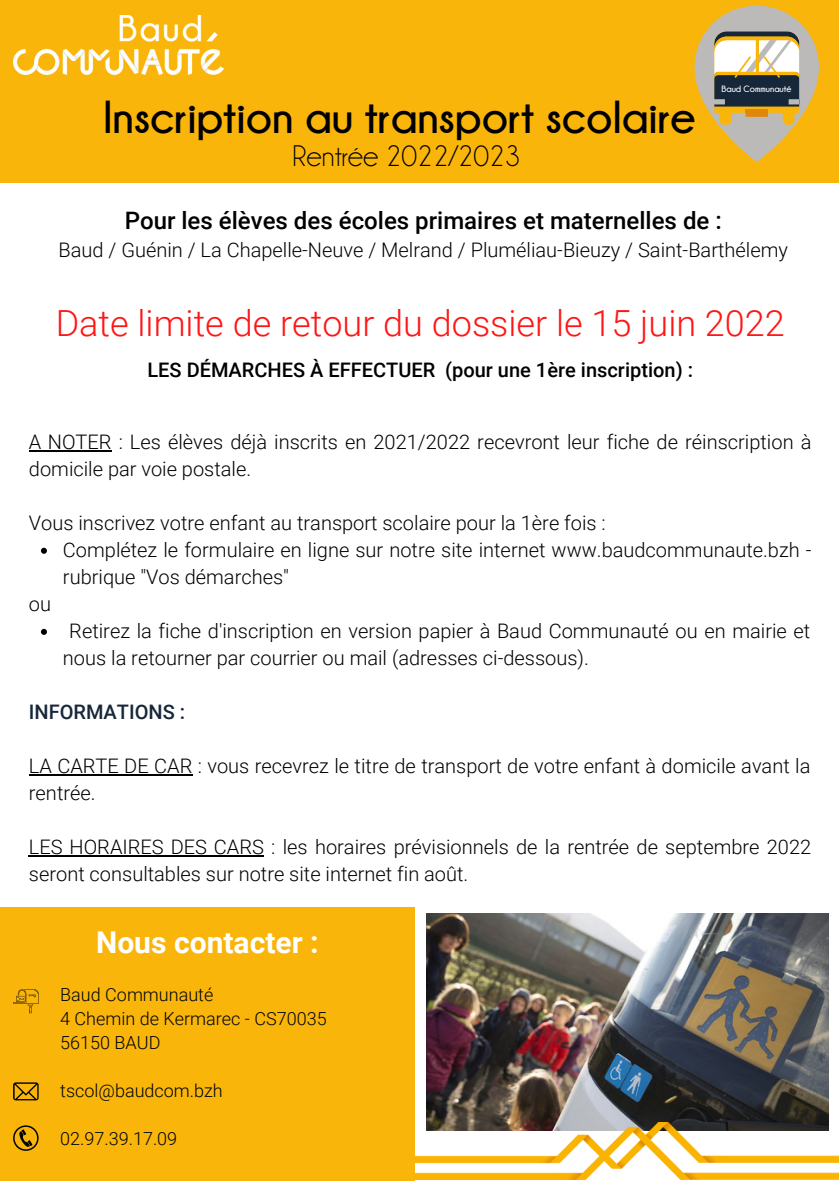
<style>
.page{position:relative;width:839px;height:1191px;background:#fff}
.page>*{position:absolute;margin:0;border:0;box-sizing:border-box;transform-origin:0 0}
.t1{font:700 46px "Champagne Limousines";color:#000}
.t2{font:300 36px "Roboto";color:#ff1616}
.t3{font:30px "Champagne Limousines";color:#000}
.t4{font:700 30px "Roboto";color:#fff}
.t5{font:500 24px "Roboto";color:#000}
.t6{font:300 20px/27px "Roboto";color:#000}
.t7{font:500 20px "Roboto";color:#000}
.t8{font:500 20px "Roboto";color:#17273a}
.t9{font:300 18px "Roboto";color:#020405}
.t10{font:700 9.2px "Champagne Limousines";color:#fff}
</style>
<div class="page">
<img style="left:426px;top:913px;width:402px;height:210px">
<img style="left:415px;top:1123px;width:423px;height:57px">
<div style="left:0;top:908px;width:415px;height:273px;background:#fab50b"></div>
<svg style="left:13px;top:1082px;width:26px;height:18px"></svg>
<svg style="left:13px;top:1125px;width:26px;height:26px"></svg>
<svg style="left:13px;top:989px;width:26px;height:24px"></svg>
<svg style="left:41px;top:548px;width:6px;height:6px"></svg>
<svg style="left:41px;top:629px;width:6px;height:6px"></svg>
<hr style="left:29px;top:450px;width:83px;height:2px;background:#000">
<hr style="left:29px;top:775px;width:163px;height:1px;background:#000">
<hr style="left:29px;top:856px;width:235px;height:1px;background:#000">
<div style="left:0;top:0;width:838px;height:183px;background:#fab50b"></div>
<svg style="left:694px;top:6px;width:125px;height:156px"></svg>
<img style="left:13px;top:16px;width:210px;height:58px">
<p class="t1" style="left:103px;top:91px;width:594px">Inscription au transport scolaire</p>
<p class="t3" style="left:292px;top:141px;width:230px">Rentrée 2022/2023</p>
<p class="t10" style="left:721px;top:84px;width:71px">Baud Communauté</p>
<p class="t5" style="left:125px;top:207px;width:598px">Pour les élèves des écoles primaires et maternelles de :</p>
<p class="t6" style="left:59px;top:237px;width:730px">Baud / Guénin / La Chapelle-Neuve / Melrand / Pluméliau-Bieuzy / Saint-Barthélemy</p>
<p class="t2" style="left:56px;top:302px;width:730px">Date limite de retour du dossier le 15 juin 2022</p>
<p class="t7" style="left:147px;top:358px;width:547px">LES DÉMARCHES À EFFECTUER (pour une 1ère inscription) :</p>
<p class="t6" style="left:29px;top:428px;width:784px">A NOTER : Les élèves déjà inscrits en 2021/2022 recevront leur fiche de réinscription à domicile par voie postale.</p>
<p class="t6" style="left:29px;top:509px;width:578px">Vous inscrivez votre enfant au transport scolaire pour la 1ère fois :</p>
<p class="t6" style="left:29px;top:591px;width:24px">ou</p>
<p class="t6" style="left:63px;top:536px;width:750px">Complétez le formulaire en ligne sur notre site internet www.baudcommunaute.bzh - rubrique "Vos démarches"</p>
<p class="t6" style="left:63px;top:618px;width:748px;text-indent:6px">Retirez la fiche d'inscription en version papier à Baud Communauté ou en mairie et nous la retourner par courrier ou mail (adresses ci-dessous).</p>
<p class="t8" style="left:29px;top:700px;width:158px">INFORMATIONS :</p>
<p class="t6" style="left:29px;top:753px;width:783px">LA CARTE DE CAR : vous recevrez le titre de transport de votre enfant à domicile avant la rentrée.</p>
<p class="t6" style="left:29px;top:834px;width:783px">LES HORAIRES DES CARS : les horaires prévisionnels de la rentrée de septembre 2022 seront consultables sur notre site internet fin août.</p>
<p class="t4" style="left:96px;top:925px;width:224px">Nous contacter :</p>
<p class="t9" style="left:60px;top:984px;width:155px">Baud Communauté</p>
<p class="t9" style="left:60px;top:1008px;width:268px">4 Chemin de Kermarec - CS70035</p>
<p class="t9" style="left:60px;top:1032px;width:102px">56150 BAUD</p>
<p class="t9" style="left:60px;top:1080px;width:164px">tscol@baudcom.bzh</p>
<p class="t9" style="left:60px;top:1128px;width:118px">02.97.39.17.09</p>
</div>
